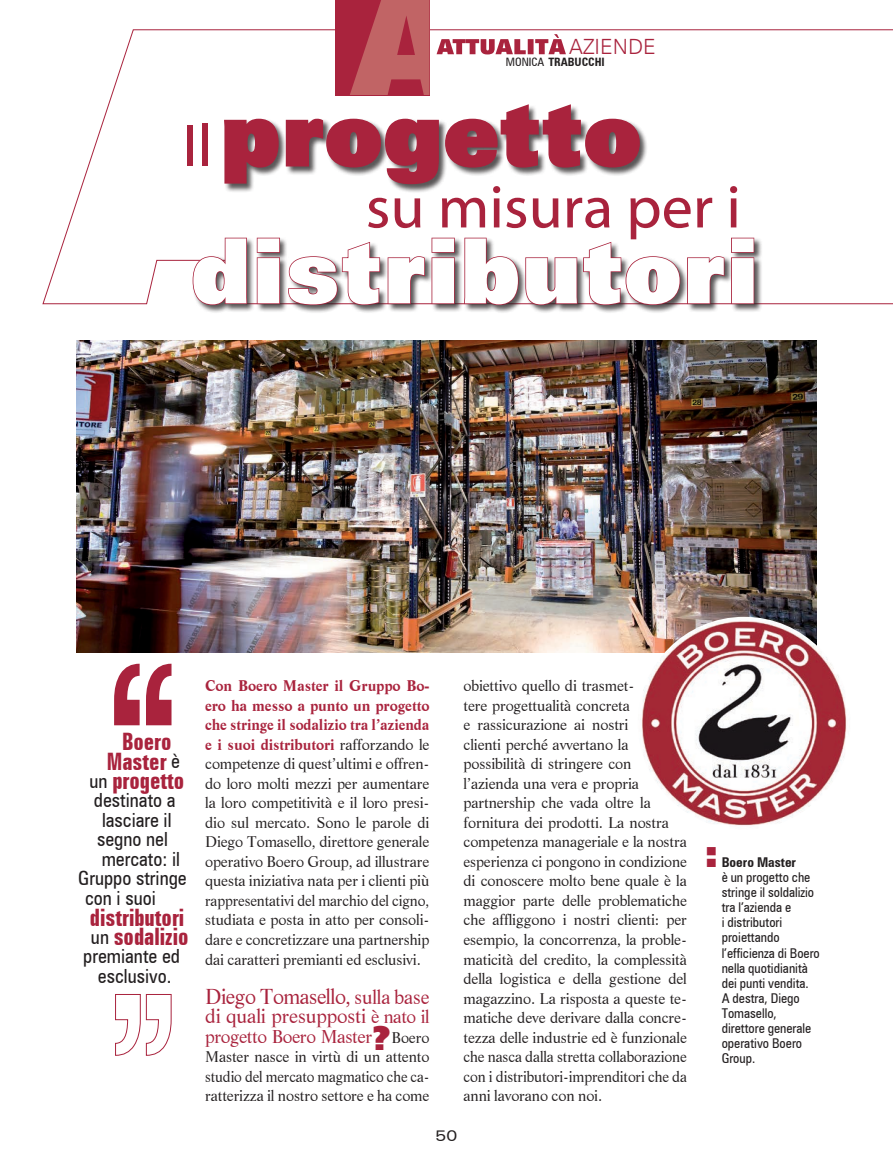
<style>
.page{position:relative;width:893px;height:1170px;background:#fff}
.page>*{position:absolute;margin:0;border:0;box-sizing:border-box;transform-origin:0 0}
.titolo_ombra{font:900 90px "Zurich BT";color:#fff}
.titolo_ombra-2{font:900 90px "Zurich BT";color:#a9233d}
.titolo_40{font:60px "Myriad Web";color:#a9233d}
.didascalia_sx{font:900 37.5px "Zurich BT";color:#a9233d}
.sommario{font:700 extra-condensed 24px "Zurich BT";color:#a9233d}
.corpo_testo{font:21px "Life BT";letter-spacing:-.025em;color:#a9233d}
.occhiello{font:300 21px "Zurich BT";color:#a9233d}
.sommario-2{font:condensed 19.5px "Zurich BT";color:#231f20}
.corpo_testo-2{font:19.5px "Life BT";letter-spacing:-.01em;color:#a9233d}
.corpo_testo-3{font:18px "Life BT";letter-spacing:-.025em;color:#a9233d}
.corpo_testo-4{font:15px/19.5px "Life BT";letter-spacing:-.01em;color:#231f20;text-align:justify}
.numero_pagina{font:expanded 15px "Zurich BT";color:#231f20}
.didascalia_sx-2{font:condensed 13.5px/15px "Zurich BT";color:#231f20}
.firma{font:700 condensed 11.55px "Zurich BT";color:#231f20}
.s1{font-weight:400}
.s2{font-weight:400;font-stretch:condensed;font-size:19.5px;color:#231f20}
.s3{font-weight:700;color:#a9233d}
.s4{font-size:19.5px}
.s5{font-size:18px}
.s6{font-family:"Zurich BT";font-weight:900;font-size:33px}
.s7{font-size:15px;color:#231f20}
.s8{font-weight:700}
</style>
<div class="page">
<svg style="left:146px;top:663px;width:25px;height:62px"></svg>
<svg style="left:114px;top:663px;width:26px;height:62px"></svg>
<svg style="left:115px;top:994px;width:57px;height:61px"></svg>
<svg style="left:42px;top:29px;width:851px;height:275px"></svg>
<img style="left:77px;top:340px;width:739px;height:312px">
<img style="left:638px;top:616px;width:212px;height:213px;border-radius:106px">
<div style="left:224px;top:105px;width:425px;height:88px;background:#231f20;opacity:.75"></div>
<svg style="left:223px;top:118px;width:56px;height:66px;background:#8f7e81"></svg>
<svg style="left:285px;top:103px;width:356px;height:82px"></svg>
<div style="left:334px;top:0;width:95px;height:95px;background:#a9233d"></div>
<svg style="left:350px;top:0;width:79px;height:95px"></svg>
<svg style="left:437px;top:34px;width:129px;height:20px"></svg>
<div style="left:193px;top:237px;width:570px;height:77px;background:#231f20;opacity:.75"></div>
<svg style="left:192px;top:237px;width:56px;height:69px"></svg>
<svg style="left:256px;top:237px;width:25px;height:68px;background:#886e73"></svg>
<svg style="left:287px;top:241px;width:94px;height:65px"></svg>
<svg style="left:387px;top:237px;width:68px;height:68px"></svg>
<svg style="left:463px;top:237px;width:56px;height:69px"></svg>
<svg style="left:525px;top:237px;width:230px;height:69px"></svg>
<p class="occhiello" style="left:569px;top:34px;width:88px">AZIENDE</p>
<p class="firma" style="left:506px;top:55px;width:100px"><span class="s1">MONICA</span> TRABUCCHI</p>
<p class="titolo_ombra-2" style="left:220px;top:79px;width:423px">progetto</p>
<p class="titolo_40" style="left:366px;top:175px;width:377px">su misura per i</p>
<p class="titolo_ombra" style="left:190px;top:216px;width:571px">distributori</p>
<p class="titolo_40" style="left:183px;top:113px;width:31px">Il</p>
<p class="sommario" style="left:122px;top:728px;width:51px">Boero</p>
<p class="sommario" style="left:107px;top:747px;width:75px">Master <span class="s2">è</span></p>
<p class="sommario" style="left:90px;top:767px;width:96px"><span class="s2">un</span> progetto</p>
<p class="sommario-2" style="left:94px;top:788px;width:83px">destinato a</p>
<p class="sommario-2" style="left:102px;top:807px;width:71px">lasciare il</p>
<p class="sommario-2" style="left:97px;top:827px;width:72px">segno nel</p>
<p class="sommario-2" style="left:102px;top:846px;width:80px">mercato: il</p>
<p class="sommario-2" style="left:78px;top:866px;width:110px">Gruppo stringe</p>
<p class="sommario-2" style="left:85px;top:885px;width:72px">con i suoi</p>
<p class="sommario" style="left:90px;top:903px;width:96px">distributori</p>
<p class="sommario" style="left:91px;top:923px;width:99px"><span class="s2">un</span> sodalizio</p>
<p class="sommario-2" style="left:83px;top:944px;width:98px">premiante ed</p>
<p class="sommario-2" style="left:98px;top:963px;width:75px">esclusivo.</p>
<p class="corpo_testo-4" style="left:205px;top:675px;width:226px"><span class="s3">Con Boero Master il Gruppo Bo&shy;ero ha messo a punto un progetto che stringe il sodalizio tra l’azienda e i suoi distributori</span> rafforzando le competenze di quest’ultimi e offren&shy;do loro molti mezzi per aumentare la loro competitività e il loro presi&shy;dio sul mercato. Sono le parole di Diego Tomasello, direttore generale operativo Boero Group, ad illustrare questa iniziativa nata per i clienti più rappresentativi del marchio del cigno, studiata e posta in atto per consoli&shy;dare e concretizzare una partnership dai caratteri premianti ed esclusivi.</p>
<p class="corpo_testo" style="left:205px;top:981px;width:226px">Diego Tomasello, <span class="s4">sulla base</span></p>
<p class="corpo_testo-2" style="left:205px;top:1002px;width:226px">di quali presupposti <span class="s5">è nato il</span></p>
<p class="corpo_testo-3" style="left:205px;top:1023px;width:226px">progetto Boero Master<span class="s6">?</span><span class="s7">Boero</span></p>
<p class="corpo_testo-4" style="left:205px;top:1046px;width:226px">Master nasce in virtù di un attento studio del mercato magmatico che ca&shy;ratterizza il nostro settore e ha come</p>
<p class="corpo_testo-4" style="left:463px;top:675px;width:225px;text-align:left">obiettivo quello di trasmet-<br>tere progettualità concreta<br>e rassicurazione ai nostri<br>clienti perché avvertano la possibilità di stringere con l’azienda una vera e propria partnership che vada oltre la fornitura dei prodotti. La nostra competenza manageriale e la nostra esperienza ci pongono in condizione di conoscere molto bene quale è la maggior parte delle problematiche che affliggono i nostri clienti: per esempio, la concorrenza, la proble&shy;maticità del credito, la complessità della logistica e della gestione del magazzino. La risposta a queste te&shy;matiche deve derivare dalla concre&shy;tezza delle industrie ed è funzionale che nasca dalla stretta collaborazione con i distributori-imprenditori che da anni lavorano con noi.</p>
<p class="numero_pagina" style="left:436px;top:1126px;width:23px">50</p>
<p class="didascalia_sx" style="left:705px;top:831px;width:15px">:</p>
<p class="didascalia_sx-2" style="left:722px;top:855px;width:100px"><span class="s8">Boero Master<br></span>è un progetto che stringe il soldalizio tra l’azienda e<br>i distributori proiettando l’efficienza di Boero nella quotidianità dei punti vendita.<br>A destra, Diego<br>Tomasello, direttore generale operativo Boero<br>Group.</p>
</div>
